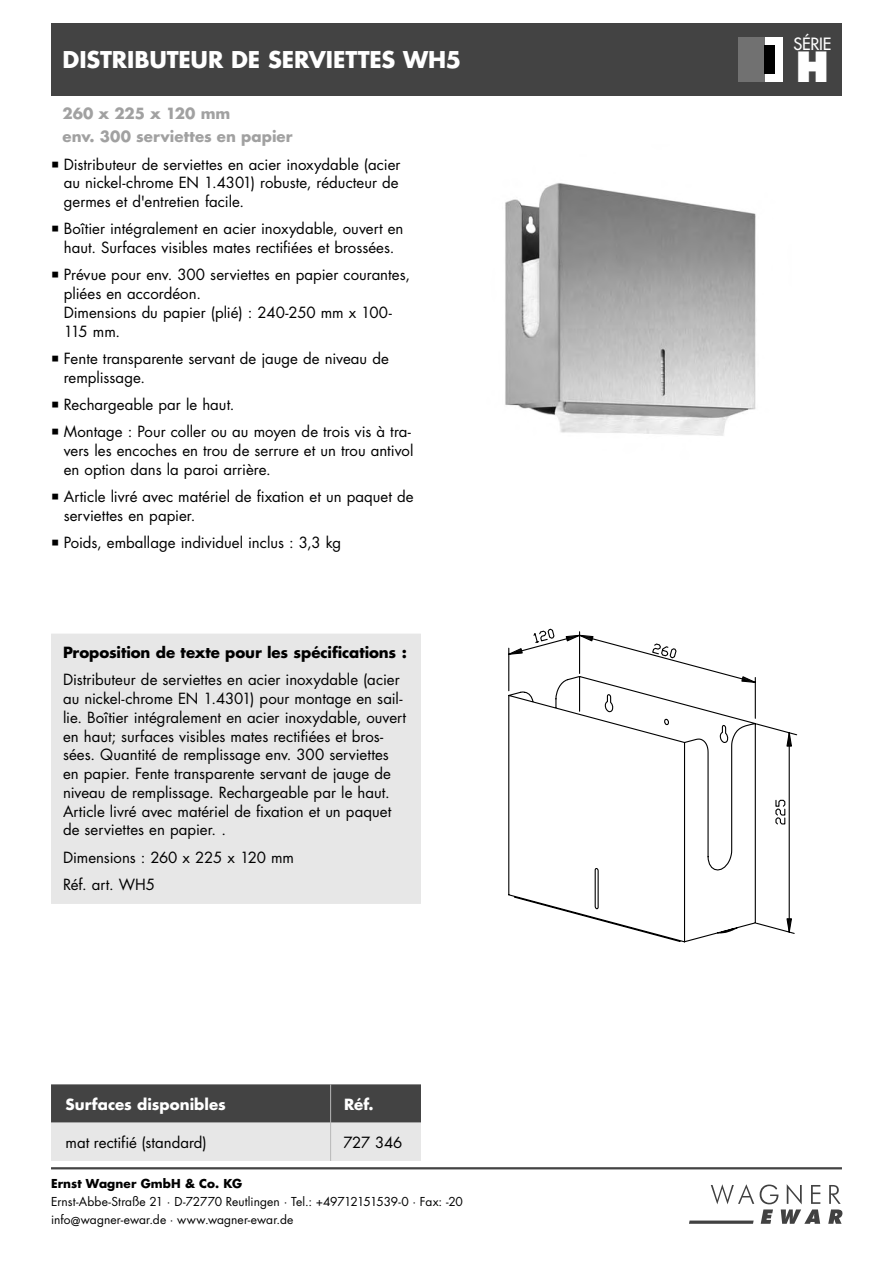
<style>
.page{position:relative;width:893px;height:1263px;background:#fff}
.page>*{position:absolute;margin:0;border:0;box-sizing:border-box;transform-origin:0 0}
.t1{font:800 40.5px "Futura Std";color:#fff}
.t2{font:700 22.5px "Futura Std";letter-spacing:-.005em;color:#fff}
.t3{font:500 16.5px "Futura Std";letter-spacing:-.015em;color:#fff}
.t4{font:15px/18.8px "Futura Std";color:#000}
.t5{font:700 15px "Futura Std";letter-spacing:.005em;color:#fff}
.t6{font:700 15px "Futura Std";letter-spacing:-.005em;color:#a1a1a1}
.t7{font:12px/18px "Futura Std";color:#000}
.s1{font-weight:700;color:#a1a1a1}
.s2{font-weight:700}
</style>
<div class="page">
<svg style="left:689px;top:1184px;width:153px;height:40px"></svg>
<hr style="left:51px;top:1167px;width:791px;height:2px;background:#434343">
<div style="left:51px;top:23px;width:791px;height:73px;background:#434343"></div>
<svg style="left:508px;top:647px;width:290px;height:296px"></svg>
<svg style="left:508px;top:647px;width:16px;height:9px"></svg>
<svg style="left:532px;top:628px;width:261px;height:311px"></svg>
<img style="left:505px;top:183px;width:251px;height:253px">
<div style="left:738px;top:37px;width:45px;height:45px;background:#fff"></div>
<div style="left:738px;top:37px;width:26px;height:45px;background:#717171"></div>
<div style="left:764px;top:45px;width:11px;height:28px;background:#000"></div>
<svg style="left:51px;top:1084px;width:370px;height:77px;background:#969696"></svg>
<hr style="left:330px;top:1084px;width:1px;height:39px;background:#b8b8b8">
<hr style="left:330px;top:1123px;width:1px;height:38px;background:#b8b8b8">
<div style="left:57px;top:640px;width:358px;height:258px;background:#e7e7e7"></div>
<div style="left:51px;top:634px;width:370px;height:270px;border:12px solid #e7e7e7"></div>
<p class="t3" style="left:793px;top:37px;width:39px">SÉRIE</p>
<p class="t2" style="left:63px;top:49px;width:400px">DISTRIBUTEUR DE SERVIETTES WH5</p>
<p class="t1" style="left:796px;top:48px;width:35px">H</p>
<p class="t6" style="left:63px;top:106px;width:169px">260 x 225 x 120 mm</p>
<p class="t4" style="left:63px;top:123px;width:340px;line-height:28px"><span class="s1">env. 300 serviettes en papier<br></span>Distributeur de serviettes en acier inoxydable (acier</p>
<p class="t4" style="left:64px;top:175px;width:336px">au nickel-chrome EN 1.4301) robuste, réducteur de germes et d'entretien facile.</p>
<p class="t4" style="left:64px;top:221px;width:341px">Boîtier intégralement en acier inoxydable, ouvert en haut. Surfaces visibles mates rectifiées et brossées.</p>
<p class="t4" style="left:64px;top:267px;width:348px">Prévue pour env. 300 serviettes en papier courantes, pliées en accordéon.<br>Dimensions du papier (plié) : 240-250 mm x 100-<br>115 mm.</p>
<p class="t4" style="left:64px;top:350px;width:327px">Fente transparente servant de jauge de niveau de remplissage.</p>
<p class="t4" style="left:64px;top:392px;width:349px;line-height:27.3px">Rechargeable par le haut.<br>Montage : Pour coller ou au moyen de trois vis à tra-</p>
<p class="t4" style="left:64px;top:442px;width:351px">vers les encoches en trou de serrure et un trou antivol en option dans la paroi arrière.</p>
<p class="t4" style="left:64px;top:488px;width:351px">Article livré avec matériel de fixation et un paquet de serviettes en papier.</p>
<p class="t4" style="left:64px;top:534px;width:279px">Poids, emballage individuel inclus : 3,3 kg</p>
<p class="t4" style="left:63px;top:640px;width:345px;line-height:27.3px"><span class="s2">Proposition de texte pour les spécifications :<br></span>Distributeur de serviettes en acier inoxydable (acier</p>
<p class="t4" style="left:63px;top:690px;width:345px">au nickel-chrome EN 1.4301) pour montage en sail&shy;lie. Boîtier intégralement en acier inoxydable, ouvert en haut; surfaces visibles mates rectifiées et bros&shy;sées. Quantité de remplissage env. 300 serviettes en papier. Fente transparente servant de jauge de niveau de remplissage. Rechargeable par le haut.<br>Article livré avec matériel de fixation et un paquet de serviettes en papier. .</p>
<p class="t4" style="left:63px;top:844px;width:232px;line-height:27.3px">Dimensions : 260 x 225 x 120 mm<br>Réf. art. WH5</p>
<p class="t5" style="left:65px;top:1097px;width:162px">Surfaces disponibles</p>
<p class="t5" style="left:344px;top:1097px;width:31px">Réf.</p>
<p class="t4" style="left:65px;top:1134px;width:143px">mat rectifié (standard)</p>
<p class="t4" style="left:343px;top:1134px;width:61px">727 346</p>
<p class="t7" style="left:51px;top:1175px;width:413px"><span class="s2">Ernst Wagner GmbH &amp; Co. KG<br></span>Ernst-Abbe-Straße 21 · D-72770 Reutlingen · Tel.: +49712151539-0 · Fax: -20 info@wagner-ewar.de · www.wagner-ewar.de</p>
</div>
